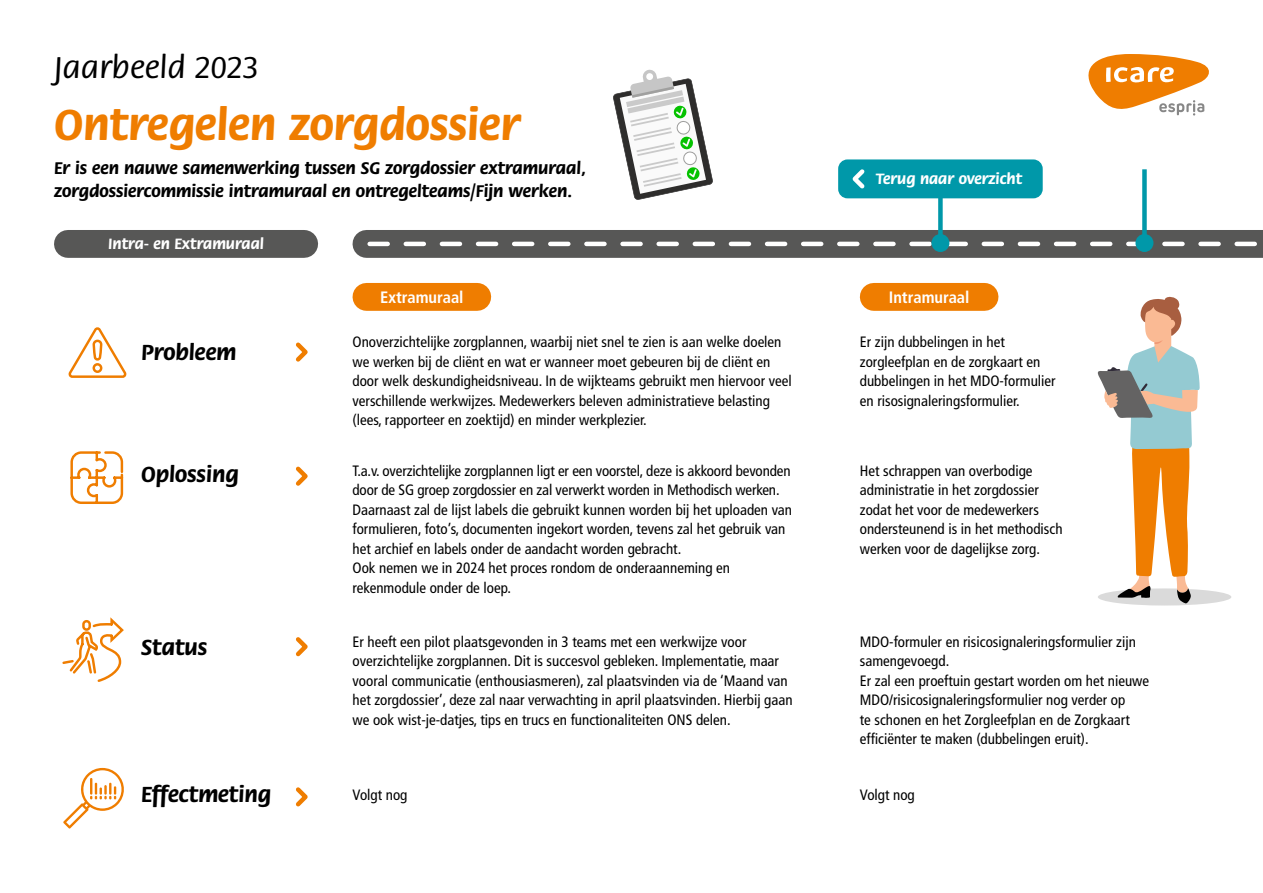
<style>
.page{position:relative;width:1263px;height:893px;background:#fff}
.page>*{position:absolute;margin:0;border:0;box-sizing:border-box;transform-origin:0 0}
.t1{font:700 46.2px "Flora Std";color:#ef7d00}
.t2{font:500 33.15px "Flora Std";color:#000}
.t3{font:700 23.25px "Flora Std";color:#000}
.t4{font:700 18px/22.5px "Flora Std";color:#000}
.t5{font:700 condensed 16.5px "Frutiger LT Std";color:#fff}
.t6{font:700 15.9px "Flora Std";color:#fff}
.t7{font:condensed 15px/19.5px "Frutiger LT Std";color:#000}
</style>
<div class="page">
<svg style="left:1088px;top:54px;width:121px;height:62px"></svg>
<div style="left:68px;top:230px;width:236px;height:28px;background:#575756"></div>
<div style="left:366px;top:283px;width:111px;height:28px;background:#ef7d00"></div>
<div style="left:874px;top:283px;width:110px;height:28px;background:#ef7d00"></div>
<svg style="left:69px;top:327px;width:58px;height:51px"></svg>
<svg style="left:295px;top:342px;width:13px;height:20px"></svg>
<svg style="left:295px;top:466px;width:13px;height:20px"></svg>
<svg style="left:296px;top:637px;width:12px;height:20px"></svg>
<svg style="left:296px;top:787px;width:12px;height:20px"></svg>
<svg style="left:70px;top:451px;width:54px;height:53px"></svg>
<svg style="left:63px;top:768px;width:61px;height:60px"></svg>
<svg style="left:62px;top:617px;width:62px;height:65px"></svg>
<div style="left:366px;top:230px;width:897px;height:28px;background:#575756"></div>
<svg style="left:370px;top:242px;width:887px;height:4px"></svg>
<div style="left:938px;top:169px;width:5px;height:74px;background:#0098a9"></div>
<div style="left:931px;top:234px;width:18px;height:18px;background:#0098a9;border-radius:50%"></div>
<div style="left:1142px;top:169px;width:5px;height:74px;background:#0098a9"></div>
<div style="left:1135px;top:234px;width:18px;height:18px;background:#0098a9;border-radius:50%"></div>
<div style="left:838px;top:159px;width:205px;height:39px;background:#0098a9;border-radius:9px"></div>
<svg style="left:852px;top:169px;width:13px;height:20px"></svg>
<svg style="left:613px;top:69px;width:100px;height:131px"></svg>
<div style="left:1098px;top:588px;width:133px;height:17px;background:#dadada;border-radius:50%"></div>
<svg style="left:1097px;top:296px;width:103px;height:308px"></svg>
<h2 class="t2" style="left:54px;top:50px;width:206px">Jaarbeeld 2023</h2>
<h1 class="t1" style="left:54px;top:100px;width:468px">Ontregelen zorgdossier</h1>
<p class="t4" style="left:54px;top:158px;width:534px">Er is een nauwe samenwerking tussen SG zorgdossier extramuraal, zorgdossiercommissie intramuraal en ontregelteams/Fijn werken.</p>
<p class="t6" style="left:108px;top:235px;width:157px">Intra- en Extramuraal</p>
<p class="t6" style="left:876px;top:171px;width:148px">Terug naar overzicht</p>
<p class="t5" style="left:380px;top:288px;width:85px">Extramuraal</p>
<p class="t5" style="left:889px;top:288px;width:82px">Intramuraal</p>
<h3 class="t3" style="left:141px;top:339px;width:97px">Probleem</h3>
<h3 class="t3" style="left:141px;top:462px;width:99px">Oplossing</h3>
<p class="t7" style="left:352px;top:332px;width:441px">Onoverzichtelijke zorgplannen, waarbij niet snel te zien is aan welke doelen we werken bij de cliënt en wat er wanneer moet gebeuren bij de cliënt en door welk deskundigheidsniveau. In de wijkteams gebruikt men hiervoor veel verschillende werkwijzes. Medewerkers beleven administratieve belasting (lees, rapporteer en zoektijd) en minder werkplezier.</p>
<p class="t7" style="left:352px;top:461px;width:441px">T.a.v. overzichtelijke zorgplannen ligt er een voorstel, deze is akkoord bevonden door de SG groep zorgdossier en zal verwerkt worden in Methodisch werken.<br>Daarnaast zal de lijst labels die gebruikt kunnen worden bij het uploaden van formulieren, foto’s, documenten ingekort worden, tevens zal het gebruik van het archief en labels onder de aandacht worden gebracht.<br>Ook nemen we in 2024 het proces rondom de onderaanneming en rekenmodule onder de loep.</p>
<p class="t7" style="left:860px;top:332px;width:197px">Er zijn dubbelingen in het zorgleefplan en de zorgkaart en dubbelingen in het MDO-formulier en risosignaleringsformulier.</p>
<p class="t7" style="left:860px;top:461px;width:204px">Het schrappen van overbodige administratie in het zorgdossier zodat het voor de medewerkers ondersteunend is in het methodisch werken voor de dagelijkse zorg.</p>
<h3 class="t3" style="left:141px;top:634px;width:68px">Status</h3>
<p class="t7" style="left:352px;top:632px;width:442px">Er heeft een pilot plaatsgevonden in 3 teams met een werkwijze voor overzichtelijke zorgplannen. Dit is succesvol gebleken. Implementatie, maar vooral communicatie (enthousiasmeren), zal plaatsvinden via de ‘Maand van het zorgdossier’, deze zal naar verwachting in april plaatsvinden. Hierbij gaan we ook wist-je-datjes, tips en trucs en functionaliteiten ONS delen.</p>
<p class="t7" style="left:860px;top:632px;width:291px">MDO-formuler en risicosignaleringsformulier zijn samengevoegd.<br>Er zal een proeftuin gestart worden om het nieuwe MDO/risicosignaleringsformulier nog verder op<br>te schonen en het Zorgleefplan en de Zorgkaart efficiënter te maken (dubbelingen eruit).</p>
<h3 class="t3" style="left:141px;top:782px;width:132px">Effectmeting</h3>
<p class="t7" style="left:352px;top:785px;width:56px">Volgt nog</p>
<p class="t7" style="left:860px;top:785px;width:56px">Volgt nog</p>
</div>
